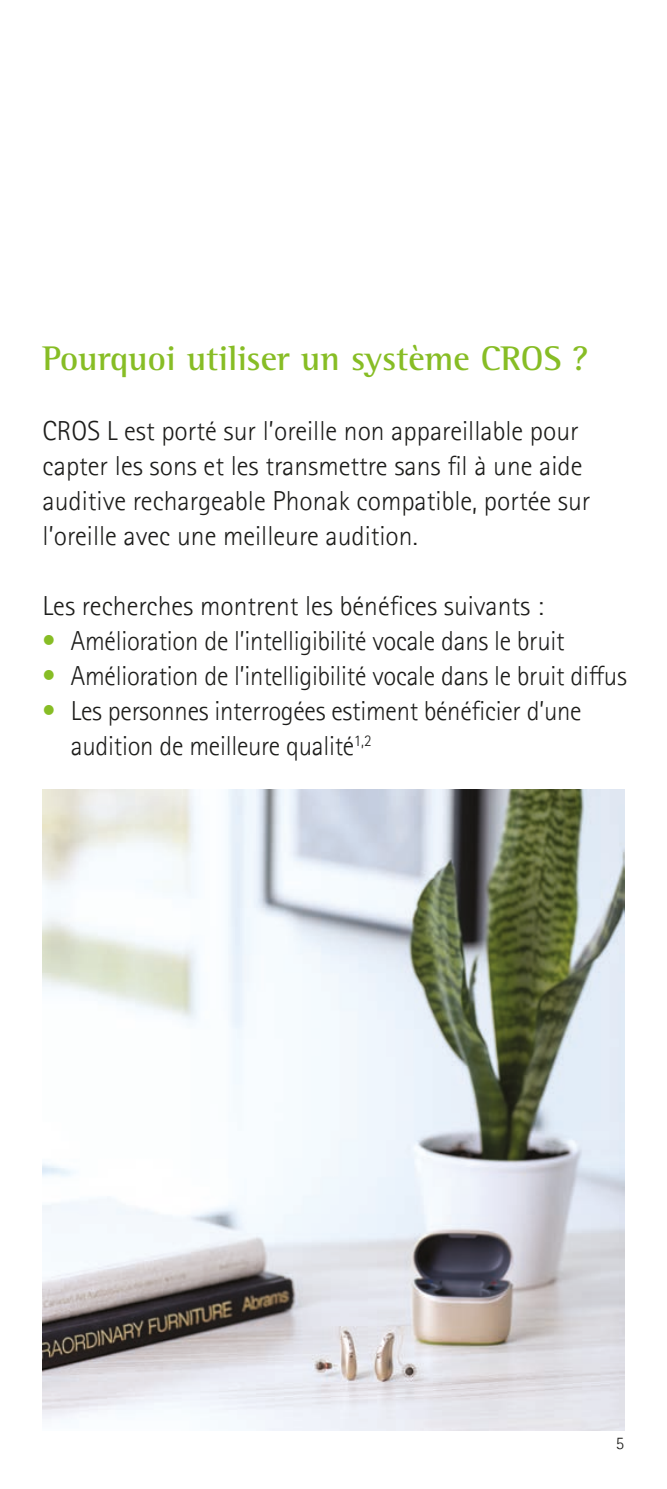
<style>
.page{position:relative;width:667px;height:1489px;background:#fff}
.page>*{position:absolute;margin:0;border:0;box-sizing:border-box;transform-origin:0 0}
.t1{font:700 35px "Rotis Semifor Phonak";color:#87bd25}
.t2{font:300 27.5px/35px "Rotis Sansfor Phonak";color:#1d1d1b}
.t3{font:300 17.5px "Rotis Sansfor Phonak";color:#1d1d1b}
.s1{color:#87bd25}
</style>
<div class="page">
<img style="left:43px;top:789px;width:581px;height:640px">
<p class="t1" style="left:43px;top:336px;width:547px">Pourquoi utiliser un système CROS ?</p>
<p class="t2" style="left:43px;top:413px;width:549px">CROS L est porté sur l’oreille non appareillable pour capter les sons et les transmettre sans fil à une aide auditive rechargeable Phonak compatible, portée sur l’oreille avec une meilleure audition.</p>
<p class="t2" style="left:43px;top:588px;width:502px">Les recherches montrent les bénéfices suivants :</p>
<p class="t2" style="left:43px;top:623px;width:523px"><span class="s1">•</span> Amélioration de l’intelligibilité vocale dans le bruit</p>
<p class="t2" style="left:43px;top:658px;width:585px"><span class="s1">•</span> Amélioration de l’intelligibilité vocale dans le bruit diffus</p>
<p class="t2" style="left:71px;top:693px;width:511px;text-indent:-28px"><span class="s1">•</span> Les personnes interrogées estiment bénéficier d’une audition de meilleure qualité<sup>1,2</sup></p>
<p class="t3" style="left:615px;top:1433px;width:10px">5</p>
</div>
